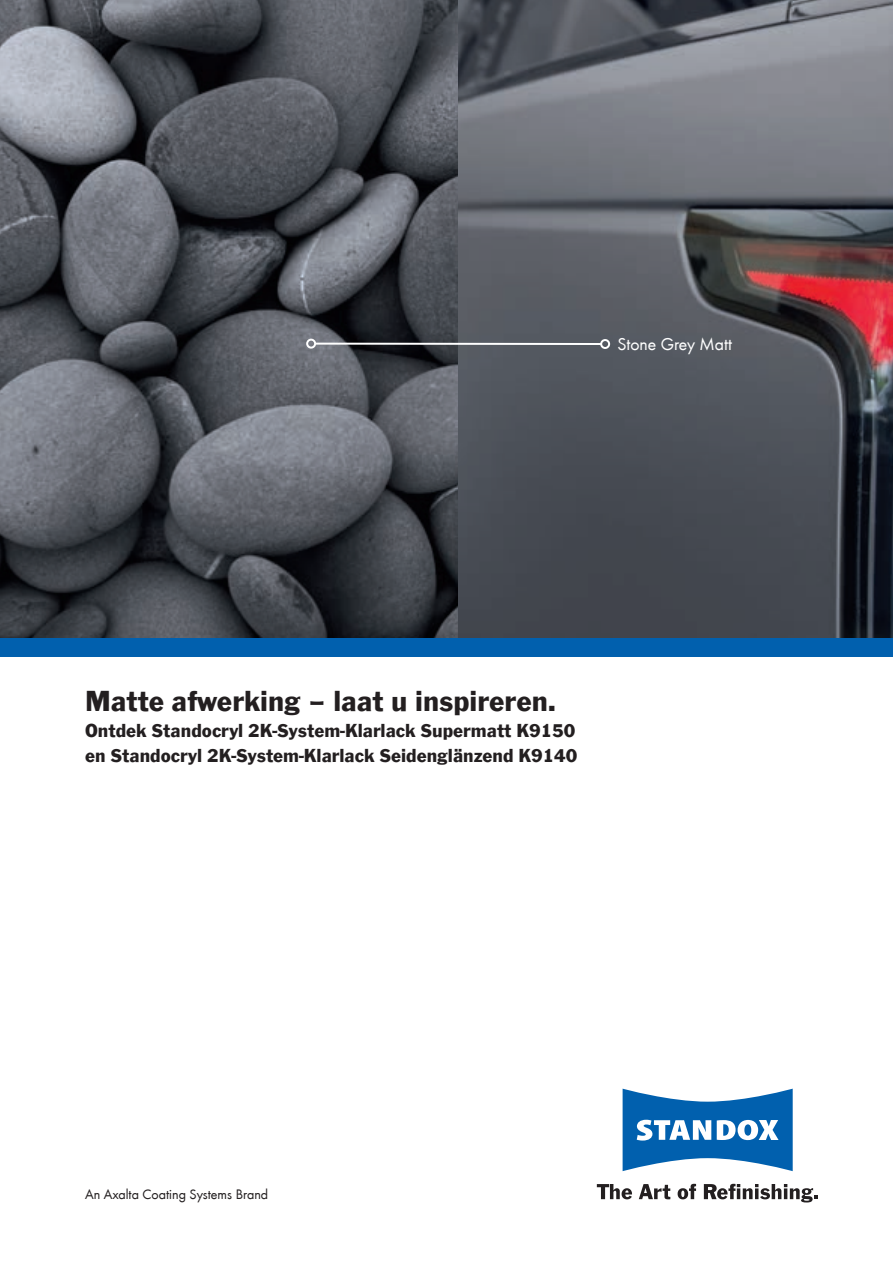
<style>
.page{position:relative;width:893px;height:1263px;background:#fff}
.page>*{position:absolute;margin:0;border:0;box-sizing:border-box;transform-origin:0 0}
.t1{font:30px "Standox Franklin Gothic";color:#231f20}
.t2{font:19.5px/25.5px "Standox Franklin Gothic";color:#231f20}
.t3{font:18px "Standox Futura";color:#fff}
.t4{font:14.25px "Standox Futura";color:#231f20}
</style>
<div class="page">
<img style="left:0;top:0;width:458px;height:639px">
<img style="left:458px;top:0;width:435px;height:639px">
<hr style="left:315px;top:343px;width:286px;height:2px;background:#fff">
<div style="left:306px;top:339px;width:10px;height:10px;border:2px solid #fff;border-radius:50%"></div>
<div style="left:600px;top:339px;width:10px;height:10px;border:2px solid #fff;border-radius:50%"></div>
<div style="left:0;top:639px;width:893px;height:18px;background:#0160ae"></div>
<svg style="left:623px;top:1089px;width:170px;height:82px"></svg>
<svg style="left:597px;top:1184px;width:35px;height:15px"></svg>
<svg style="left:639px;top:1184px;width:31px;height:15px"></svg>
<svg style="left:678px;top:1184px;width:18px;height:15px"></svg>
<svg style="left:704px;top:1184px;width:114px;height:18px"></svg>
<p class="t3" style="left:617px;top:331px;width:116px">Stone Grey Matt</p>
<h1 class="t1" style="left:85px;top:684px;width:472px">Matte afwerking – laat u inspireren.</h1>
<p class="t2" style="left:85px;top:718px;width:494px">Ontdek Standocryl 2K-System-Klarlack Supermatt K9150 en Standocryl 2K-System-Klarlack Seidenglänzend K9140</p>
<p class="t4" style="left:85px;top:1185px;width:185px">An Axalta Coating Systems Brand</p>
</div>
